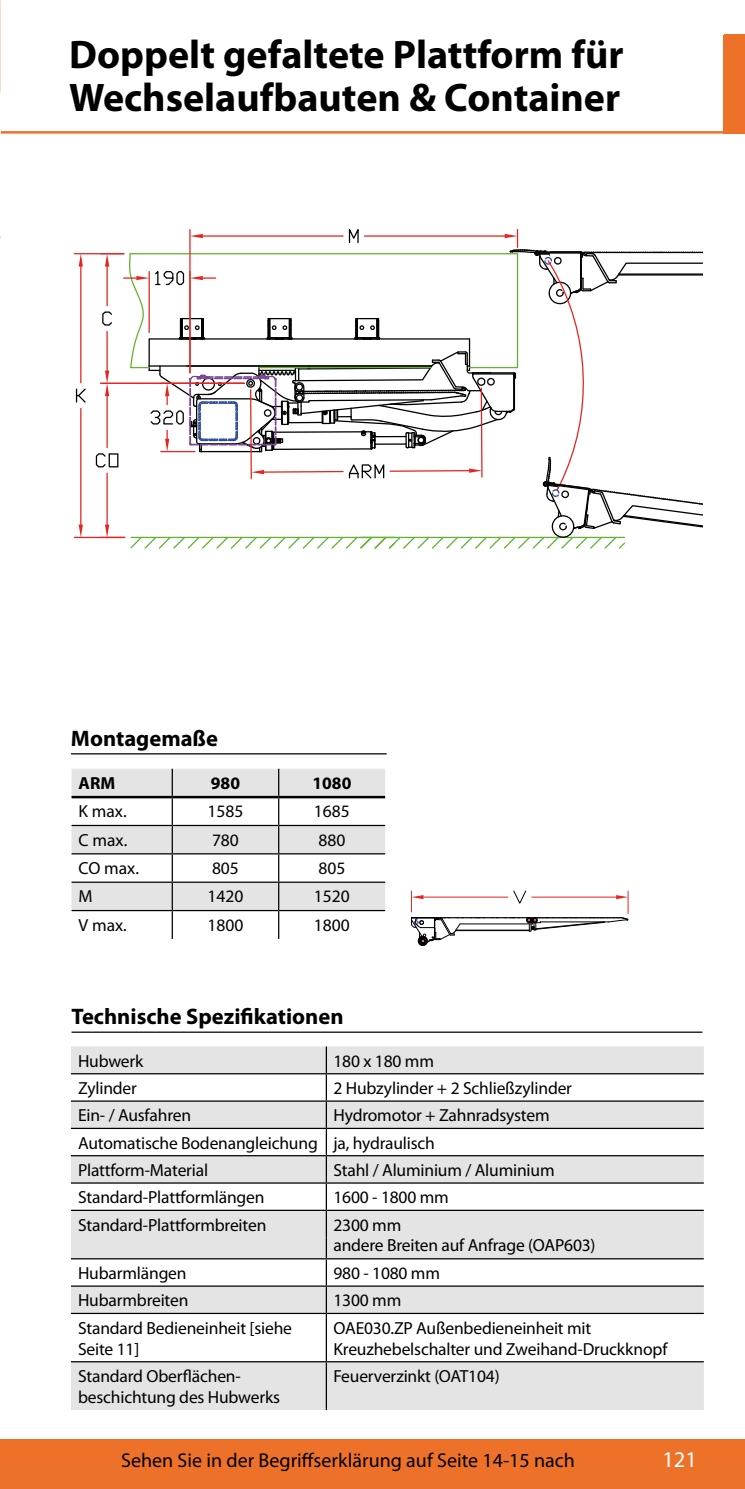
<style>
.page{position:relative;width:745px;height:1489px;background:#fff}
.page>*{position:absolute;margin:0;border:0;box-sizing:border-box;transform-origin:0 0}
.t1{font:700 40px/42.5px "Myriad Pro";color:#000}
.t2{font:700 22.5px "Myriad Pro";color:#000}
.t3{font:22.5px "Myriad Pro";color:#fff}
.t4{font:20px "Myriad Pro";color:#000}
.t5{font:17.5px/21px "Myriad Pro";letter-spacing:-.01em;color:#000}
.t6{font:700 17.5px "Myriad Pro";color:#000}
</style>
<div class="page">
<div style="left:0;top:1439px;width:744px;height:49px;background:#ee712a"></div>
<hr style="left:1px;top:131px;width:743px;height:3px;background:#ee712a">
<svg style="left:411px;top:890px;width:217px;height:56px"></svg>
<hr style="left:74px;top:253px;width:50px;height:1px;background:#e52620">
<hr style="left:74px;top:537px;width:51px;height:1px;background:#e52620">
<hr style="left:80px;top:266px;width:1px;height:117px;background:#e52620">
<hr style="left:80px;top:408px;width:1px;height:116px;background:#e52620">
<svg style="left:79px;top:254px;width:4px;height:12px"></svg>
<svg style="left:79px;top:524px;width:4px;height:13px"></svg>
<svg style="left:75px;top:388px;width:11px;height:15px"></svg>
<svg style="left:95px;top:229px;width:607px;height:320px"></svg>
<hr style="left:71px;top:753px;width:315px;height:1px;background:#000">
<svg style="left:71px;top:768px;width:314px;height:170px"></svg>
<hr style="left:71px;top:795px;width:101px;height:3px;background:#000">
<hr style="left:172px;top:795px;width:106px;height:3px;background:#000">
<hr style="left:278px;top:795px;width:107px;height:3px;background:#000">
<div style="left:723px;top:35px;width:21px;height:98px;background:#ee712a"></div>
<hr style="left:71px;top:1031px;width:631px;height:1px;background:#000">
<svg style="left:71px;top:1046px;width:632px;height:266px;fill:#e4e4e4"></svg>
<svg style="left:71px;top:1074px;width:632px;height:26px"></svg>
<div style="left:71px;top:1362px;width:632px;height:47px;background:#e4e4e4"></div>
<hr style="left:325px;top:1046px;width:2px;height:27px;background:#000">
<hr style="left:71px;top:1073px;width:255px;height:1px;background:#000">
<hr style="left:326px;top:1073px;width:377px;height:1px;background:#000">
<hr style="left:325px;top:1074px;width:2px;height:26px;background:#000">
<hr style="left:71px;top:1100px;width:255px;height:1px;background:#000">
<hr style="left:326px;top:1100px;width:377px;height:1px;background:#000">
<hr style="left:325px;top:1101px;width:2px;height:26px;background:#000">
<hr style="left:71px;top:1127px;width:255px;height:1px;background:#000">
<hr style="left:326px;top:1127px;width:377px;height:1px;background:#000">
<hr style="left:325px;top:1128px;width:2px;height:26px;background:#000">
<hr style="left:71px;top:1154px;width:255px;height:2px;background:#000">
<hr style="left:326px;top:1154px;width:377px;height:2px;background:#000">
<hr style="left:325px;top:1156px;width:2px;height:26px;background:#000">
<hr style="left:71px;top:1182px;width:255px;height:1px;background:#000">
<hr style="left:326px;top:1182px;width:377px;height:1px;background:#000">
<hr style="left:325px;top:1183px;width:2px;height:26px;background:#000">
<hr style="left:71px;top:1209px;width:255px;height:1px;background:#000">
<hr style="left:326px;top:1209px;width:377px;height:1px;background:#000">
<hr style="left:325px;top:1210px;width:2px;height:27px;background:#000">
<hr style="left:325px;top:1237px;width:2px;height:21px;background:#000">
<hr style="left:71px;top:1258px;width:255px;height:1px;background:#000">
<hr style="left:326px;top:1258px;width:377px;height:1px;background:#000">
<hr style="left:325px;top:1259px;width:2px;height:26px;background:#000">
<hr style="left:71px;top:1285px;width:255px;height:1px;background:#000">
<hr style="left:326px;top:1285px;width:377px;height:1px;background:#000">
<hr style="left:325px;top:1286px;width:2px;height:26px;background:#000">
<hr style="left:71px;top:1360px;width:255px;height:2px;background:#000">
<hr style="left:326px;top:1360px;width:377px;height:2px;background:#000">
<hr style="left:71px;top:1312px;width:255px;height:1px;background:#000">
<hr style="left:326px;top:1312px;width:377px;height:1px;background:#000">
<hr style="left:325px;top:1313px;width:2px;height:47px;background:#000">
<hr style="left:325px;top:1362px;width:2px;height:47px;background:#000">
<h1 class="t1" style="left:69px;top:32px;width:555px">Doppelt gefaltete Plattform für<br>Wechselaufbauten &amp; Container</h1>
<p class="t2" style="left:71px;top:723px;width:148px">Montagemaße</p>
<p class="t6" style="left:79px;top:771px;width:38px">ARM</p>
<p class="t6" style="left:211px;top:771px;width:31px">980</p>
<p class="t6" style="left:312px;top:771px;width:40px">1080</p>
<p class="t5" style="left:79px;top:800px;width:49px">K max.</p>
<p class="t5" style="left:207px;top:800px;width:37px">1585</p>
<p class="t5" style="left:314px;top:800px;width:37px">1685</p>
<p class="t5" style="left:79px;top:829px;width:50px">C max.</p>
<p class="t5" style="left:212px;top:829px;width:28px">780</p>
<p class="t5" style="left:318px;top:829px;width:28px">880</p>
<p class="t5" style="left:79px;top:857px;width:62px">CO max.</p>
<p class="t5" style="left:212px;top:857px;width:28px">805</p>
<p class="t5" style="left:318px;top:857px;width:28px">805</p>
<p class="t5" style="left:79px;top:885px;width:16px">M</p>
<p class="t5" style="left:207px;top:885px;width:37px">1420</p>
<p class="t5" style="left:314px;top:885px;width:37px">1520</p>
<p class="t5" style="left:79px;top:914px;width:50px">V max.</p>
<p class="t5" style="left:207px;top:914px;width:37px">1800</p>
<p class="t5" style="left:314px;top:914px;width:37px">1800</p>
<p class="t2" style="left:71px;top:1002px;width:273px">Technische Spezifikationen</p>
<p class="t5" style="left:78px;top:1049px;width:67px">Hubwerk</p>
<p class="t5" style="left:333px;top:1049px;width:102px">180 x 180 mm</p>
<p class="t5" style="left:78px;top:1077px;width:60px">Zylinder</p>
<p class="t5" style="left:333px;top:1077px;width:240px">2 Hubzylinder + 2 Schließzylinder</p>
<p class="t5" style="left:78px;top:1104px;width:114px">Ein- / Ausfahren</p>
<p class="t5" style="left:78px;top:1101px;width:472px;line-height:27.2px;text-indent:255px">Hydromotor + Zahnradsystem<br>Automatische Bodenangleichung ja, hydraulisch<br>Plattform-Material</p>
<p class="t5" style="left:333px;top:1159px;width:222px">Stahl / Aluminium / Aluminium</p>
<p class="t5" style="left:78px;top:1186px;width:188px">Standard-Plattformlängen</p>
<p class="t5" style="left:333px;top:1186px;width:117px">1600 - 1800 mm</p>
<p class="t5" style="left:78px;top:1213px;width:190px">Standard-Plattformbreiten</p>
<p class="t5" style="left:333px;top:1214px;width:263px;line-height:20.2px">2300 mm<br>andere Breiten auf Anfrage (OAP603)</p>
<p class="t5" style="left:78px;top:1262px;width:110px">Hubarmlängen</p>
<p class="t5" style="left:333px;top:1262px;width:108px">980 - 1080 mm</p>
<p class="t5" style="left:78px;top:1289px;width:112px">Hubarmbreiten</p>
<p class="t5" style="left:333px;top:1289px;width:69px">1300 mm</p>
<p class="t5" style="left:78px;top:1316px;width:215px">Standard Bedieneinheit [siehe<br>Seite 11]</p>
<p class="t5" style="left:333px;top:1316px;width:335px">OAE030.ZP Außenbedieneinheit mit<br>Kreuzhebelschalter und Zweihand-Druckknopf</p>
<p class="t5" style="left:78px;top:1365px;width:203px">Standard Oberflächen&shy;beschichtung des Hubwerks</p>
<p class="t5" style="left:333px;top:1365px;width:168px">Feuerverzinkt (OAT104)</p>
<p class="t4" style="left:121px;top:1447px;width:455px">Sehen Sie in der Begriffserklärung auf Seite 14-15 nach</p>
<p class="t3" style="left:662px;top:1445px;width:36px">121</p>
</div>
